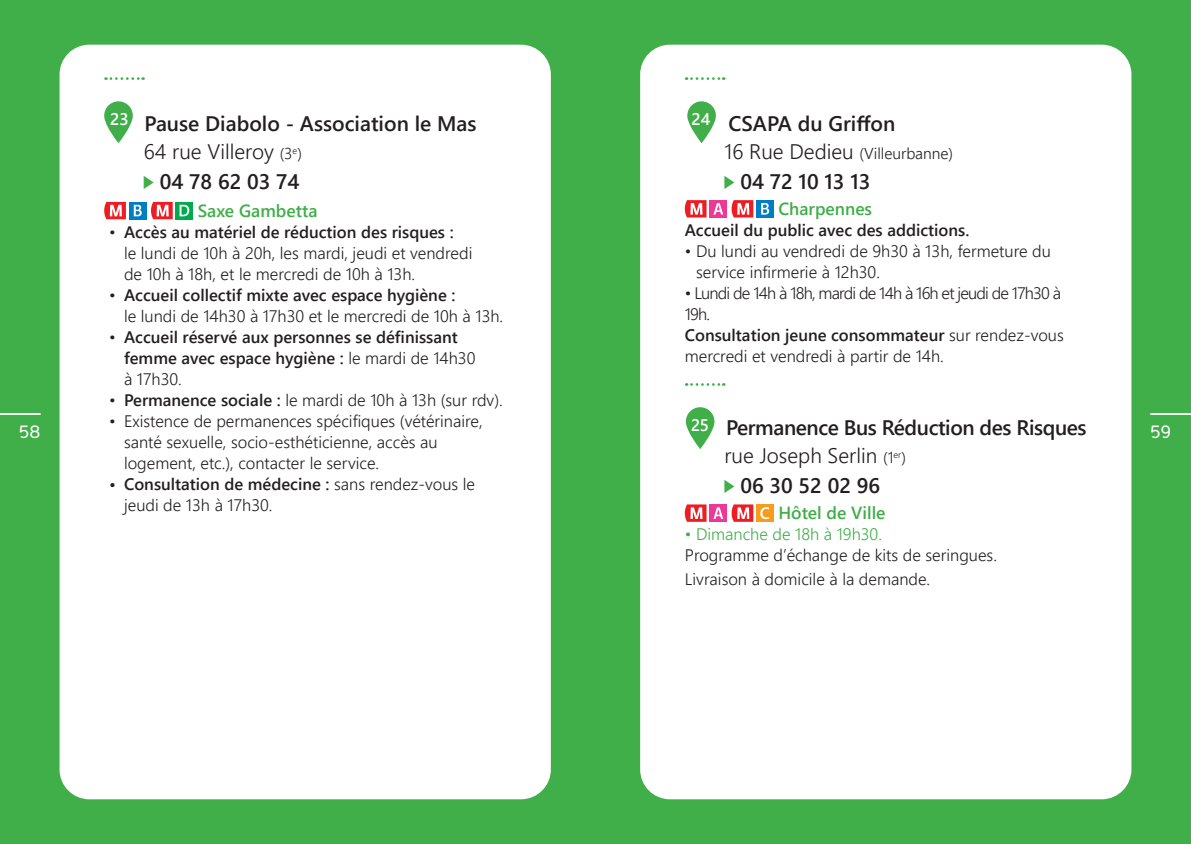
<style>
.page{position:relative;width:1191px;height:844px;background:#fff}
.page>*{position:absolute;margin:0;border:0;box-sizing:border-box;transform-origin:0 0}
.LIEUX{font:21px "Webly Sleek UI Semibold";color:#231f20}
.Adresse{font:21px "Webly Sleek UI Semilight";color:#231f20}
.LIEUX-2{font:21px "Webly Sleek UI Semibold";letter-spacing:-.02em;color:#231f20}
.Telephone{font:21px "Webly Sleek UI Semibold";color:#231f20}
.t1{font:19.25px "Nilland Small Caps Bold";color:#fff}
.METRO{font:17.5px "Webly Sleek UI Semibold";color:#40ae49}
.t2{font:16.8px "Webly Sleek UI Semibold";color:#fff}
.INFOS{font:16.62px/21px "Webly Sleek UI Semilight";color:#231f20}
.INFOS-2{font:16.62px/21px "Webly Sleek UI Semibold";color:#231f20}
.LIEUX-3{font:16.62px "Webly Sleek UI Semilight";color:#231f20}
.INFOS-3{font:16.62px/21px "Webly Sleek UI Semilight";letter-spacing:-.05em;color:#231f20}
.METRO-2{font:16.62px "Webly Sleek UI Semilight";color:#40ae49}
.Adresse-2{font:15.75px "Webly Sleek UI Semilight";color:#231f20}
.s1{font-size:15.75px}
.s2{font-family:"Webly Sleek UI Semibold"}
.s3{font-family:"Webly Sleek UI Semilight"}
.s4{font-size:21px}
</style>
<div class="page">
<div style="left:0;top:0;width:1191px;height:843px;background:#40ae49"></div>
<hr style="left:0;top:413px;width:41px;height:2px;background:#fff">
<hr style="left:1150px;top:413px;width:41px;height:2px;background:#fff">
<div style="left:60px;top:45px;width:491px;height:754px;background:#fff;border-radius:30px"></div>
<div style="left:640px;top:45px;width:491px;height:754px;background:#fff;border-radius:30px"></div>
<svg style="left:105px;top:77px;width:39px;height:3px"></svg>
<svg style="left:104px;top:101px;width:29px;height:42px"></svg>
<svg style="left:104px;top:202px;width:22px;height:17px"></svg>
<svg style="left:129px;top:202px;width:17px;height:17px"></svg>
<svg style="left:134px;top:205px;width:8px;height:11px"></svg>
<svg style="left:151px;top:202px;width:22px;height:17px"></svg>
<div style="left:175px;top:202px;width:18px;height:17px;background:#00ab4d"></div>
<svg style="left:179px;top:205px;width:10px;height:11px"></svg>
<svg style="left:686px;top:77px;width:38px;height:3px"></svg>
<svg style="left:686px;top:383px;width:38px;height:2px"></svg>
<svg style="left:687px;top:101px;width:29px;height:42px"></svg>
<svg style="left:685px;top:200px;width:21px;height:17px"></svg>
<div style="left:709px;top:200px;width:18px;height:17px;background:#ed3896"></div>
<svg style="left:713px;top:203px;width:10px;height:11px"></svg>
<svg style="left:731px;top:200px;width:22px;height:17px"></svg>
<div style="left:756px;top:200px;width:17px;height:17px;background:#007ec5"></div>
<svg style="left:761px;top:203px;width:8px;height:11px"></svg>
<svg style="left:686px;top:407px;width:28px;height:42px"></svg>
<svg style="left:685px;top:504px;width:21px;height:17px"></svg>
<div style="left:709px;top:504px;width:18px;height:17px;background:#ed3896"></div>
<svg style="left:713px;top:507px;width:10px;height:11px"></svg>
<svg style="left:731px;top:504px;width:22px;height:17px"></svg>
<div style="left:756px;top:504px;width:17px;height:17px;background:#f89c1c"></div>
<svg style="left:760px;top:507px;width:9px;height:12px"></svg>
<p class="t2" style="left:110px;top:106px;width:20px">23</p>
<p class="LIEUX" style="left:144px;top:108px;width:334px">Pause Diabolo - Association le Mas</p>
<p class="Adresse" style="left:144px;top:135px;width:159px">64 rue Villeroy <span class="s1">(3</span><sup>e</sup><span class="s1">)</span></p>
<p class="Telephone" style="left:160px;top:166px;width:141px">04 78 62 03 74</p>
<p class="METRO" style="left:198px;top:197px;width:121px">Saxe Gambetta</p>
<p class="INFOS" style="left:124px;top:221px;width:350px;text-indent:-15px">• <span class="s2">Accès au matériel de réduction des risques :<br></span>le lundi de 10h à 20h, les mardi, jeudi et vendredi de 10h à 18h, et le mercredi de 10h à 13h.</p>
<p class="INFOS" style="left:124px;top:284px;width:381px;text-indent:-15px">• <span class="s2">Accueil collectif mixte avec espace hygiène :<br></span>le lundi de 14h30 à 17h30 et le mercredi de 10h à 13h.</p>
<p class="INFOS-2" style="left:124px;top:326px;width:353px;text-indent:-15px"><span class="s3">•</span> Accueil réservé aux personnes se définissant femme avec espace hygiène : <span class="s3">le mardi de 14h30 à 17h30.</span></p>
<p class="INFOS" style="left:109px;top:389px;width:395px">• <span class="s2">Permanence sociale :</span> le mardi de 10h à 13h (sur rdv).</p>
<p class="INFOS" style="left:124px;top:410px;width:360px;text-indent:-15px">• Existence de permanences spécifiques (vétérinaire, santé sexuelle, socio-esthéticienne, accès au logement, etc.), contacter le service.</p>
<p class="INFOS" style="left:124px;top:473px;width:352px;text-indent:-15px"><span class="s2">• Consultation de médecine :</span> sans rendez-vous le jeudi de 13h à 17h30.</p>
<p class="t2" style="left:691px;top:106px;width:21px">24</p>
<p class="LIEUX" style="left:728px;top:108px;width:168px">CSAPA du Griffon</p>
<p class="Adresse-2" style="left:724px;top:141px;width:230px"><span class="s4">16 Rue Dedieu</span> (Villeurbanne)</p>
<p class="Telephone" style="left:740px;top:166px;width:132px">04 72 10 13 13</p>
<p class="METRO" style="left:778px;top:195px;width:95px">Charpennes</p>
<p class="INFOS-2" style="left:685px;top:219px;width:286px">Accueil du public avec des addictions.</p>
<p class="INFOS" style="left:696px;top:240px;width:356px;text-indent:-11px">• Du lundi au vendredi de 9h30 à 13h, fermeture du service infirmerie à 12h30.</p>
<p class="INFOS-3" style="left:685px;top:282px;width:378px">• Lundi de 14h à 18h, mardi de 14h à 16h et jeudi de 17h30 à<br>19h.</p>
<p class="INFOS" style="left:685px;top:324px;width:380px"><span class="s2">Consultation jeune consommateur</span> sur rendez-vous mercredi et vendredi à partir de 14h.</p>
<p class="t2" style="left:691px;top:412px;width:19px">25</p>
<p class="LIEUX-2" style="left:726px;top:412px;width:362px">Permanence Bus Réduction des Risques</p>
<p class="Adresse" style="left:724px;top:440px;width:183px">rue Joseph Serlin <span class="s1">(1</span><sup>er</sup><span class="s1">)</span></p>
<p class="Telephone" style="left:740px;top:470px;width:141px">06 30 52 02 96</p>
<p class="METRO" style="left:778px;top:499px;width:109px">Hôtel de Ville</p>
<p class="METRO-2" style="left:685px;top:522px;width:199px">• Dimanche de 18h à 19h30.</p>
<p class="LIEUX-3" style="left:685px;top:543px;width:314px">Programme d’échange de kits de seringues.</p>
<p class="LIEUX-3" style="left:685px;top:566px;width:247px">Livraison à domicile à la demande.</p>
<p class="t1" style="left:19px;top:419px;width:23px">58</p>
<p class="t1" style="left:1150px;top:419px;width:23px">59</p>
</div>
